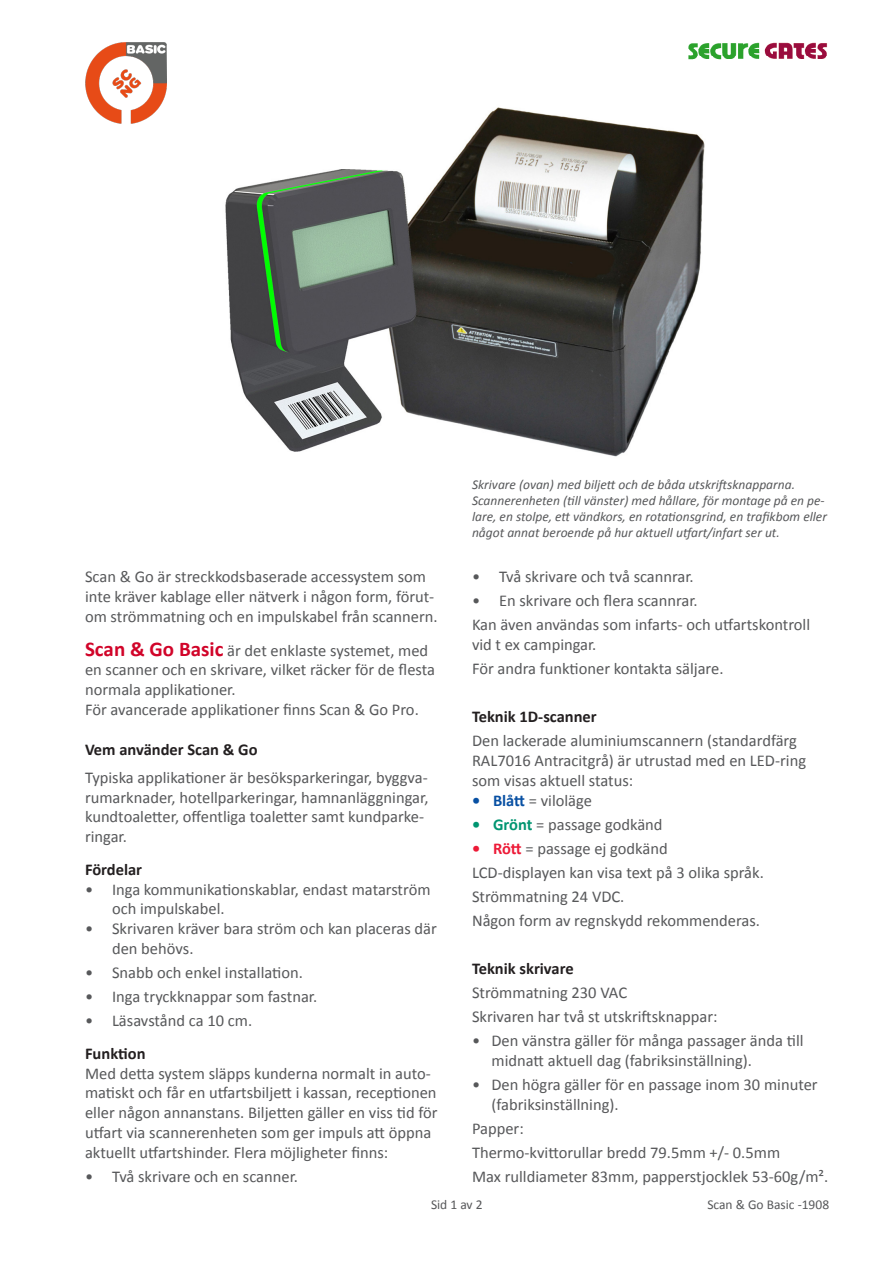
<style>
.page{position:relative;width:893px;height:1263px;background:#fff}
.page>*{position:absolute;margin:0;border:0;box-sizing:border-box;transform-origin:0 0}
.t1{font:16.5px/19.8px "Calibri";color:#57585a}
.t2{font:700 16.5px "Calibri";color:#231f20}
.t3{font:italic 13.5px/16.2px "Calibri";color:#57585a}
.t4{font:13.5px "Calibri";color:#57585a}
.s1{font-weight:700;font-size:21px;color:#d10429}
.s2{font-weight:700;color:#0850a3}
.s3{font-weight:700;color:#009571}
.s4{font-weight:700;color:#ed1a37}
</style>
<div class="page">
<img style="left:225px;top:107px;width:480px;height:350px">
<img style="left:688px;top:42px;width:140px;height:18px">
<img style="left:85px;top:43px;width:81px;height:80px">
<p class="t1" style="left:85px;top:567px;width:354px">Scan &amp; Go är streckkodsbaserade accessystem som inte kräver kablage eller nätverk i någon form, förut&shy;om strömmatning och en impulskabel från scannern.</p>
<p class="t1" style="left:85px;top:640px;width:351px"><span class="s1">Scan &amp; Go Basic</span> är det enklaste systemet, med en scanner och en skrivare, vilket räcker för de flesta normala applikationer.<br>För avancerade applikationer finns Scan &amp; Go Pro.</p>
<p class="t2" style="left:85px;top:738px;width:174px">Vem använder Scan &amp; Go</p>
<p class="t1" style="left:85px;top:767px;width:345px">Typiska applikationer är besöksparkeringar, byggva&shy;rumarknader, hotellparkeringar, hamnanläggningar, kundtoaletter, offentliga toaletter samt kundparke&shy;ringar.</p>
<p class="t2" style="left:85px;top:859px;width:59px">Fördelar</p>
<p class="t1" style="left:112px;top:879px;width:320px;text-indent:-27px">• Inga kommunikationskablar, endast matarström och impulskabel.</p>
<p class="t1" style="left:112px;top:919px;width:326px;text-indent:-27px">• Skrivaren kräver bara ström och kan placeras där den behövs.</p>
<p class="t1" style="left:85px;top:963px;width:219px">• Snabb och enkel installation.</p>
<p class="t1" style="left:85px;top:987px;width:234px">• Inga tryckknappar som fastnar.</p>
<p class="t1" style="left:85px;top:1011px;width:169px">• Läsavstånd ca 10 cm.</p>
<p class="t2" style="left:85px;top:1043px;width:62px">Funktion</p>
<p class="t1" style="left:85px;top:1063px;width:354px">Med detta system släpps kunderna normalt in auto&shy;matiskt och får en utfartsbiljett i kassan, receptionen eller någon annanstans. Biljetten gäller en viss tid för utfart via scannerenheten som ger impuls att öppna aktuellt utfartshinder. Flera möjligheter finns:</p>
<p class="t1" style="left:85px;top:1166px;width:214px">• Två skrivare och en scanner.</p>
<p class="t3" style="left:472px;top:475px;width:325px">Skrivare (ovan) med biljett och de båda utskriftsknapparna.</p>
<p class="t3" style="left:472px;top:492px;width:357px">Scannerenheten (till vänster) med hållare, för montage på en pe&shy;lare, en stolpe, ett vändkors, en rotationsgrind, en trafikbom eller något annat beroende på hur aktuell utfart/infart ser ut.</p>
<p class="t1" style="left:472px;top:567px;width:223px">• Två skrivare och två scannrar.</p>
<p class="t1" style="left:472px;top:591px;width:227px">• En skrivare och flera scannrar.</p>
<p class="t1" style="left:472px;top:615px;width:340px">Kan även användas som infarts- och utfartskontroll vid t ex campingar.</p>
<p class="t1" style="left:472px;top:659px;width:253px">För andra funktioner kontakta säljare.</p>
<p class="t2" style="left:472px;top:706px;width:126px">Teknik 1D-scanner</p>
<p class="t1" style="left:472px;top:731px;width:336px">Den lackerade aluminiumscannern (standardfärg<br>RAL7016 Antracitgrå) är utrustad med en LED-ring som visas aktuell status:</p>
<p class="t1" style="left:472px;top:790px;width:122px"><span class="s2">• Blått</span> = viloläge</p>
<p class="t1" style="left:472px;top:814px;width:192px"><span class="s3">• Grönt</span> = passage godkänd</p>
<p class="t1" style="left:472px;top:838px;width:197px"><span class="s4">• Rött</span> = passage ej godkänd</p>
<p class="t1" style="left:472px;top:862px;width:293px">LCD-displayen kan visa text på 3 olika språk.</p>
<p class="t1" style="left:472px;top:887px;width:154px">Strömmatning 24 VDC.</p>
<p class="t1" style="left:472px;top:911px;width:290px">Någon form av regnskydd rekommenderas.</p>
<p class="t2" style="left:472px;top:958px;width:103px">Teknik skrivare</p>
<p class="t1" style="left:472px;top:983px;width:157px">Strömmatning 230 VAC</p>
<p class="t1" style="left:472px;top:1007px;width:247px">Skrivaren har två st utskriftsknappar:</p>
<p class="t1" style="left:491px;top:1031px;width:314px;text-indent:-20px">• Den vänstra gäller för många passager ända till midnatt aktuell dag (fabriksinställning).</p>
<p class="t1" style="left:491px;top:1075px;width:328px;text-indent:-20px">• Den högra gäller för en passage inom 30 minuter (fabriksinställning).</p>
<p class="t1" style="left:472px;top:1119px;width:53px">Papper:</p>
<p class="t1" style="left:472px;top:1143px;width:310px">Thermo-kvittorullar bredd 79.5mm +/- 0.5mm</p>
<p class="t1" style="left:472px;top:1167px;width:358px">Max rulldiameter 83mm, papperstjocklek 53-60g/m².</p>
<p class="t4" style="left:431px;top:1196px;width:53px">Sid 1 av 2</p>
<p class="t4" style="left:707px;top:1196px;width:123px">Scan &amp; Go Basic -1908</p>
</div>
